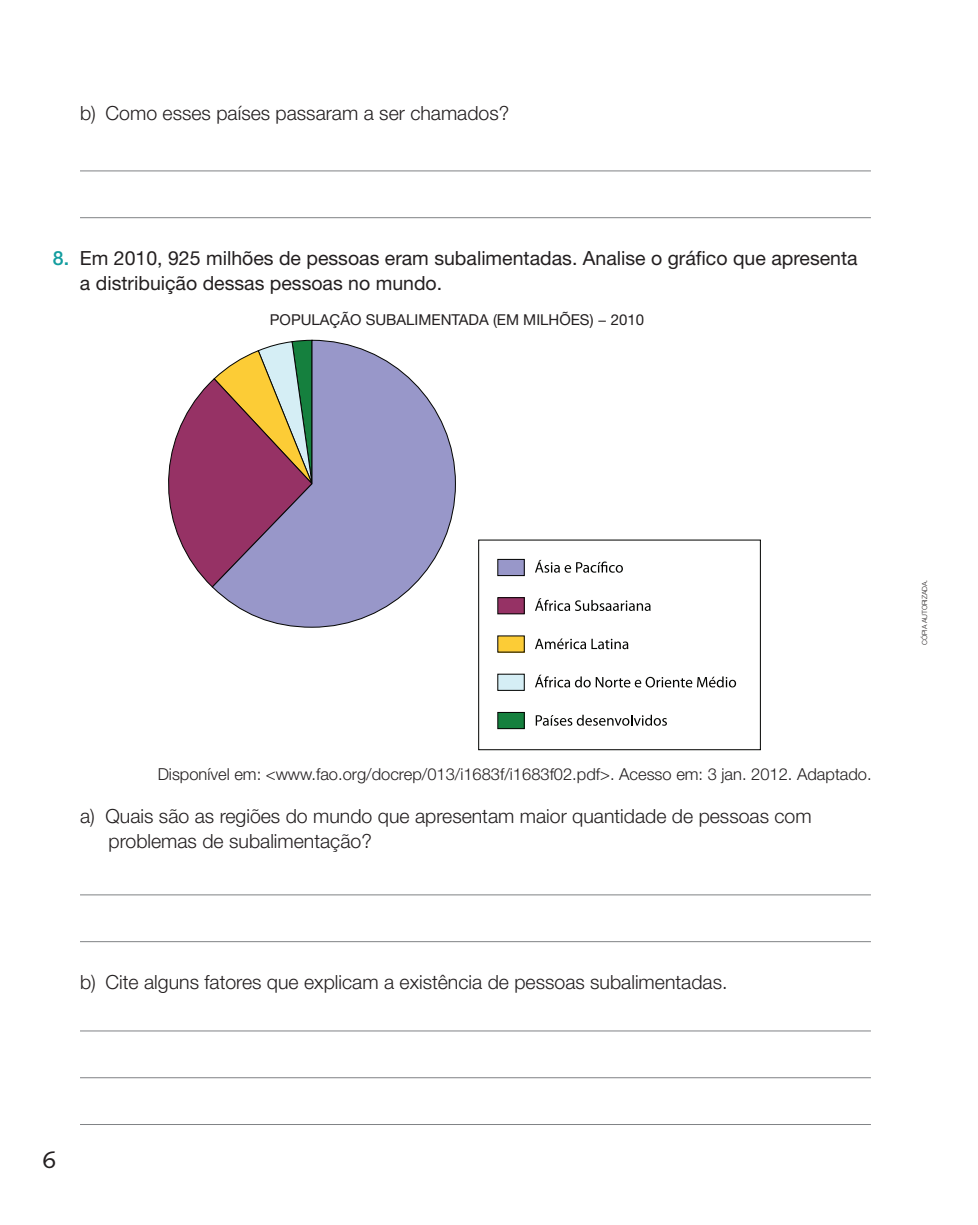
<style>
.page{position:relative;width:978px;height:1225px;background:#fff}
.page>*{position:absolute;margin:0;border:0;box-sizing:border-box;transform-origin:0 0}
.t1{font:24px "Syntax LT Std";color:#231f20}
.t2{font:300 19.5px/25.5px "Helvetica Neue LT Std";color:#231f20}
.t3{font:19.5px/25.5px "Helvetica Neue LT Std";color:#231f20}
.t4{font:300 16.5px "Helvetica Neue LT Std";color:#231f20}
.t5{font:15px "Helvetica Neue LT Std";color:#231f20}
.t6{font:300 7.05px "Helvetica Neue LT Std";letter-spacing:-.02em;color:#231f20}
.s1{font-weight:500;color:#139d9f}
</style>
<div class="page">
<hr style="left:80px;top:170px;width:791px;height:1px;background:#808285">
<hr style="left:80px;top:217px;width:791px;height:1px;background:#808285">
<svg style="left:168px;top:381px;width:43px;height:205px"></svg>
<svg style="left:211px;top:339px;width:245px;height:289px"></svg>
<div style="left:498px;top:559px;width:26px;height:16px;background:#9897c9"></div>
<div style="left:497px;top:559px;width:28px;height:17px;border:1px solid #040503"></div>
<div style="left:498px;top:597px;width:26px;height:17px;background:#963265"></div>
<div style="left:497px;top:597px;width:28px;height:17px;border:1px solid #040503"></div>
<div style="left:498px;top:636px;width:26px;height:16px;background:#fccc36"></div>
<div style="left:498px;top:674px;width:26px;height:16px;background:#d5eef5"></div>
<div style="left:497px;top:673px;width:28px;height:18px;border:1px solid #040503"></div>
<div style="left:498px;top:712px;width:26px;height:16px;background:#15803e"></div>
<div style="left:497px;top:712px;width:28px;height:17px;border:1px solid #040503"></div>
<svg style="left:535px;top:560px;width:88px;height:13px"></svg>
<svg style="left:535px;top:598px;width:116px;height:13px"></svg>
<svg style="left:535px;top:638px;width:93px;height:11px"></svg>
<svg style="left:535px;top:674px;width:201px;height:13px"></svg>
<svg style="left:536px;top:714px;width:131px;height:11px"></svg>
<div style="left:478px;top:539px;width:283px;height:211px;border:1px solid #040503"></div>
<hr style="left:80px;top:894px;width:791px;height:1px;background:#808285">
<hr style="left:80px;top:941px;width:791px;height:1px;background:#808285">
<hr style="left:80px;top:1030px;width:791px;height:1px;background:#808285">
<hr style="left:80px;top:1077px;width:791px;height:1px;background:#808285">
<hr style="left:80px;top:1124px;width:791px;height:1px;background:#808285">
<p class="t2" style="left:80px;top:100px;width:431px">b) Como esses países passaram a ser chamados?</p>
<p class="t3" style="left:80px;top:245px;width:779px;text-indent:-27px"><span class="s1">8.</span> Em 2010, 925 milhões de pessoas eram subalimentadas. Analise o gráfico que apresenta a distribuição dessas pessoas no mundo.</p>
<p class="t5" style="left:270px;top:311px;width:160px">Popu lação su balimen</p>
<p class="t5" style="left:452px;top:311px;width:19px">tada</p>
<p class="t5" style="left:493px;top:311px;width:153px">(em m ilhões) − 2010</p>
<p class="t4" style="left:158px;top:764px;width:715px">Disponível em: &lt;www.fao.org/docrep/013/i1683f/i1683f02.pdf&gt;. Acesso em: 3 jan. 2012. Adaptado.</p>
<p class="t2" style="left:109px;top:803px;width:705px;text-indent:-29px">a) Quais são as regiões do mundo que apresentam maior quantidade de pessoas com problemas de subalimentação?</p>
<p class="t2" style="left:80px;top:968px;width:649px">b) Cite alguns fatores que explicam a existência de pessoas subalimentadas.</p>
<p class="t6" style="left:920px;top:645px;width:66px;rotate:-90deg">Cópia autorizada.</p>
<p class="t1" style="left:43px;top:1146px;width:15px">6</p>
</div>
